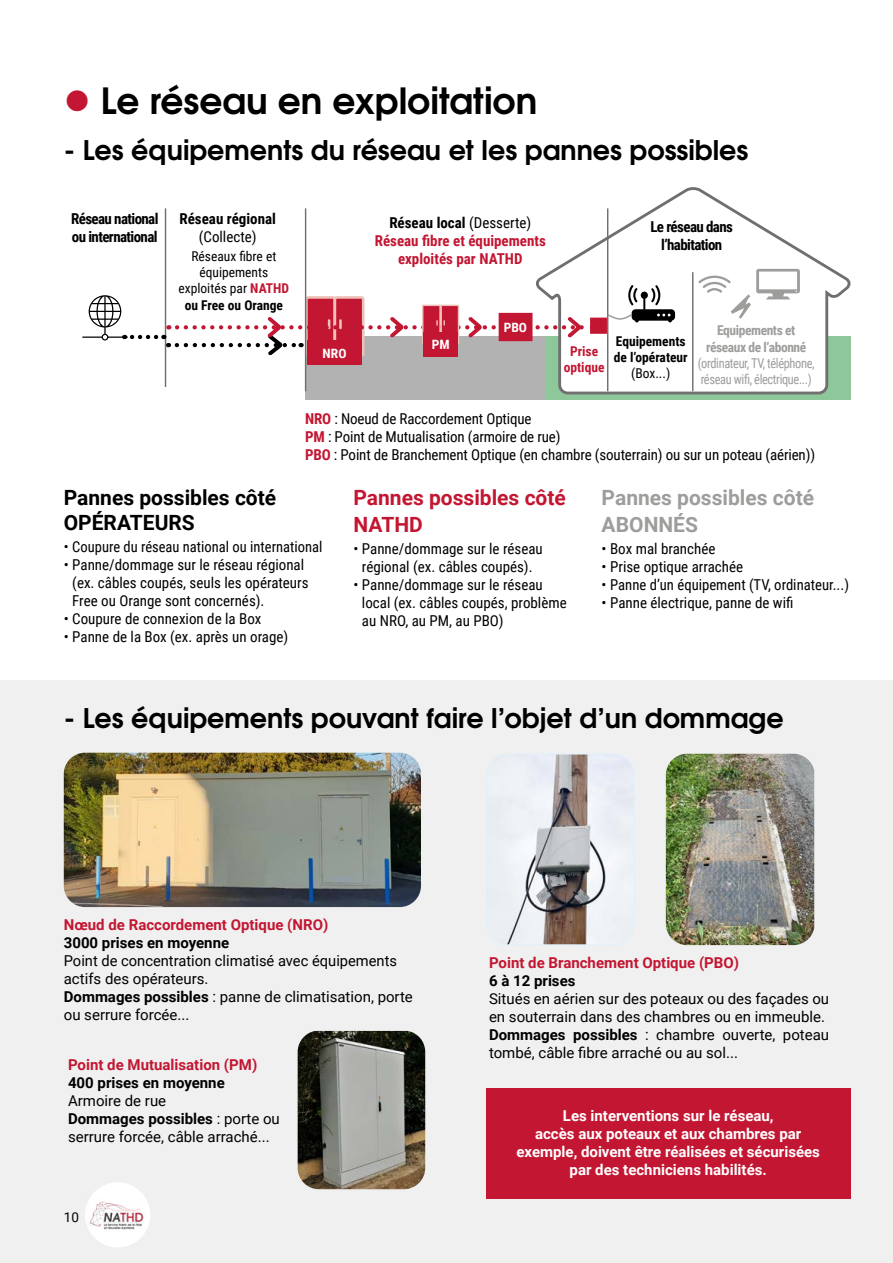
<style>
.page{position:relative;width:893px;height:1263px;background:#fff}
.page>*{position:absolute;margin:0;border:0;box-sizing:border-box;transform-origin:0 0}
.t1{font:700 36px "Te X Gyre Adventor";color:#000}
.t2{font:700 27px "Te X Gyre Adventor";color:#000}
.t3{font:700 21px/25.2px "Roboto";color:#000}
.t4{font:700 21px/27px "Roboto";color:#9d9d9c}
.t5{font:700 21px/27px "Roboto";color:#c31632}
.t6{font:15px/18px "Roboto Condensed";color:#000}
.t7{font:15px/18px "Roboto";color:#000}
.t8{font:700 15px/18px "Roboto";color:#fff;text-align:center}
.t9{font:700 15px "Roboto";color:#c31632}
.t10{font:700 15px/18px "Roboto Condensed";color:#c31632;text-align:center}
.t11{font:700 15px/18px "Roboto Condensed";letter-spacing:-.04em;color:#000}
.t12{font:700 15px "Roboto";color:#000}
.t13{font:700 15px "Roboto Condensed";color:#000}
.t14{font:13.5px/16.2px "Roboto Condensed";color:#000;text-align:center}
.t15{font:13.5px/16.2px "Roboto Condensed";letter-spacing:-.03em;color:#9d9d9c;scale:.92 1}
.t16{font:700 13.5px/16.2px "Roboto Condensed";letter-spacing:-.03em;color:#9d9d9c;text-align:center}
.t17{font:700 13.5px/16.2px "Roboto Condensed";color:#000}
.t18{font:700 13.5px/16.2px "Roboto Condensed";color:#c31632;text-align:center}
.t19{font:13.5px "Roboto";color:#000}
.t20{font:700 12.9px "Roboto Condensed";color:#fff;scale:1.05 1}
.s1{color:#c31632}
.s2{font-weight:700;color:#c31632}
.s3{font-weight:700}
.s4{color:#000}
.s5{font-weight:400;color:#000}
</style>
<div class="page">
<div style="left:0;top:680px;width:893px;height:583px;background:#f0f0f0"></div>
<div style="left:486px;top:1089px;width:364px;height:110px;background:#c31632"></div>
<img style="left:666px;top:754px;width:148px;height:191px">
<img style="left:298px;top:1031px;width:127px;height:158px">
<img style="left:486px;top:754px;width:147px;height:191px">
<div style="left:486px;top:754px;width:149px;height:191px;border:1px solid #dff2fd;border-radius:21px"></div>
<img style="left:64px;top:753px;width:357px;height:154px">
<div style="left:305px;top:336px;width:315px;height:64px;background:#b3b2b2"></div>
<div style="left:545px;top:336px;width:305px;height:64px;background:#8ec89a"></div>
<svg style="left:536px;top:187px;width:315px;height:209px"></svg>
<div style="left:607px;top:259px;width:91px;height:120px;background:#fff"></div>
<div style="left:590px;top:318px;width:17px;height:16px;background:#c31632"></div>
<hr style="left:165px;top:208px;width:1px;height:179px;background:#706f6f">
<hr style="left:607px;top:208px;width:1px;height:183px;background:#706f6f">
<svg style="left:698px;top:266px;width:102px;height:56px"></svg>
<hr style="left:692px;top:272px;width:1px;height:119px;background:#706f6f">
<div style="left:306px;top:297px;width:29px;height:58px;background:#c31632;border-radius:2px"></div>
<div style="left:305px;top:296px;width:31px;height:61px;border:3px solid #edc1b9;border-radius:2px"></div>
<div style="left:335px;top:297px;width:28px;height:58px;background:#c31632;border-radius:2px"></div>
<div style="left:334px;top:296px;width:30px;height:61px;border:3px solid #edc1b9;border-radius:2px"></div>
<div style="left:308px;top:341px;width:54px;height:24px;background:#c31632"></div>
<svg style="left:82px;top:293px;width:87px;height:54px"></svg>
<svg style="left:606px;top:285px;width:69px;height:37px"></svg>
<hr style="left:305px;top:208px;width:1px;height:183px;background:#706f6f">
<div style="left:422px;top:305px;width:19px;height:39px;background:#c31632;border:1px solid #edc1b9"></div>
<div style="left:440px;top:305px;width:19px;height:39px;background:#c31632;border:1px solid #edc1b9"></div>
<svg style="left:177px;top:311px;width:416px;height:44px"></svg>
<div style="left:423px;top:332px;width:35px;height:24px;background:#c31632"></div>
<div style="left:85px;top:1182px;width:65px;height:65px;background:#fff;border-radius:50%"></div>
<img style="left:89px;top:1201px;width:58px;height:29px">
<h1 class="t1" style="left:64px;top:70px;width:475px"><span class="s1">●</span> Le réseau en exploitation</h1>
<h2 class="t2" style="left:64px;top:126px;width:686px">- Les équipements du réseau et les pannes possibles</h2>
<p class="t11" style="left:71px;top:209px;width:89px">Réseau national ou international</p>
<p class="t13" style="left:179px;top:208px;width:98px">Réseau régional</p>
<p class="t6" style="left:199px;top:227px;width:59px">(Collecte)</p>
<p class="t14" style="left:179px;top:248px;width:112px">Réseaux fibre et équipements exploités par <span class="s2">NATHD </span><span class="s3">ou Free ou Orange</span></p>
<p class="t20" style="left:323px;top:344px;width:24px">NRO</p>
<p class="t10" style="left:375px;top:213px;width:173px"><span class="s4">Réseau local</span> <span class="s5">(Desserte)<br></span>Réseau fibre et équipements exploités par NATHD</p>
<p class="t11" style="left:650px;top:217px;width:84px;text-align:center">Le réseau dans l’habitation</p>
<p class="t20" style="left:432px;top:335px;width:19px">PM</p>
<p class="t20" style="left:504px;top:318px;width:24px">PBO</p>
<p class="t18" style="left:564px;top:343px;width:42px">Prise optique</p>
<p class="t17" style="left:614px;top:333px;width:75px">Equipements de l’opérateur</p>
<p class="t14" style="left:631px;top:365px;width:41px">(Box...)</p>
<p class="t16" style="left:706px;top:322px;width:102px">Equipements et réseaux de l’abonné</p>
<p class="t15" style="left:698px;top:354px;width:128px">(ordinateur, TV, téléphone, réseau wifi, électrique...)</p>
<p class="t6" style="left:305px;top:409px;width:511px"><span class="s2">NRO</span> : Noeud de Raccordement Optique<br><span class="s2">PM</span> : Point de Mutualisation (armoire de rue)<br><span class="s2">PBO</span> : Point de Branchement Optique (en chambre (souterrain) ou sur un poteau (aérien))</p>
<h3 class="t3" style="left:64px;top:484px;width:214px">Pannes possibles côté<br>OPÉRATEURS</h3>
<p class="t6" style="left:64px;top:537px;width:260px">• Coupure du réseau national ou international</p>
<p class="t6" style="left:72px;top:555px;width:238px;text-indent:-9px">• Panne/dommage sur le réseau régional (ex. câbles coupés, seuls les opérateurs<br>Free ou Orange sont concernés).</p>
<p class="t6" style="left:64px;top:609px;width:199px">• Coupure de connexion de la Box</p>
<p class="t6" style="left:64px;top:627px;width:226px">• Panne de la Box (ex. après un orage)</p>
<h3 class="t5" style="left:353px;top:483px;width:214px">Pannes possibles côté<br>NATHD</h3>
<p class="t6" style="left:353px;top:539px;width:191px;text-align:center">• Panne/dommage sur le réseau régional (ex. câbles coupés).</p>
<p class="t6" style="left:362px;top:575px;width:206px;text-indent:-9px">• Panne/dommage sur le réseau local (ex. câbles coupés, problème au NRO, au PM, au PBO)</p>
<h3 class="t4" style="left:602px;top:483px;width:214px">Pannes possibles côté<br>ABONNÉS</h3>
<p class="t6" style="left:602px;top:539px;width:115px">• Box mal branchée</p>
<p class="t6" style="left:602px;top:557px;width:143px">• Prise optique arrachée</p>
<p class="t6" style="left:602px;top:575px;width:249px">• Panne d’un équipement (TV, ordinateur...)</p>
<p class="t6" style="left:602px;top:593px;width:193px">• Panne électrique, panne de wifi</p>
<h2 class="t2" style="left:64px;top:694px;width:721px">- Les équipements pouvant faire l’objet d’un dommage</h2>
<p class="t9" style="left:64px;top:914px;width:266px">Nœud de Raccordement Optique (NRO)</p>
<p class="t12" style="left:64px;top:932px;width:167px">3000 prises en moyenne</p>
<p class="t7" style="left:64px;top:951px;width:351px">Point de concentration climatisé avec équipements actifs des opérateurs.<br><span class="s3">Dommages possibles</span> : panne de climatisation, porte ou serrure forcée...</p>
<p class="t9" style="left:68px;top:1054px;width:191px">Point de Mutualisation (PM)</p>
<p class="t12" style="left:68px;top:1072px;width:158px">400 prises en moyenne</p>
<p class="t7" style="left:68px;top:1091px;width:213px">Armoire de rue<br><span class="s3">Dommages possibles</span> : porte ou serrure forcée, câble arraché...</p>
<p class="t19" style="left:64px;top:1208px;width:17px">10</p>
<p class="t9" style="left:489px;top:952px;width:252px">Point de Branchement Optique (PBO)</p>
<p class="t12" style="left:489px;top:970px;width:88px">6 à 12 prises</p>
<p class="t7" style="left:489px;top:989px;width:342px">Situés en aérien sur des poteaux ou des façades ou en souterrain dans des chambres ou en immeuble.<br><span class="s3">Dommages possibles</span> : chambre ouverte, poteau tombé, câble fibre arraché ou au sol...</p>
<p class="t8" style="left:516px;top:1106px;width:305px">Les interventions sur le réseau,<br>accès aux poteaux et aux chambres par exemple, doivent être réalisées et sécurisées par des techniciens habilités.</p>
</div>
